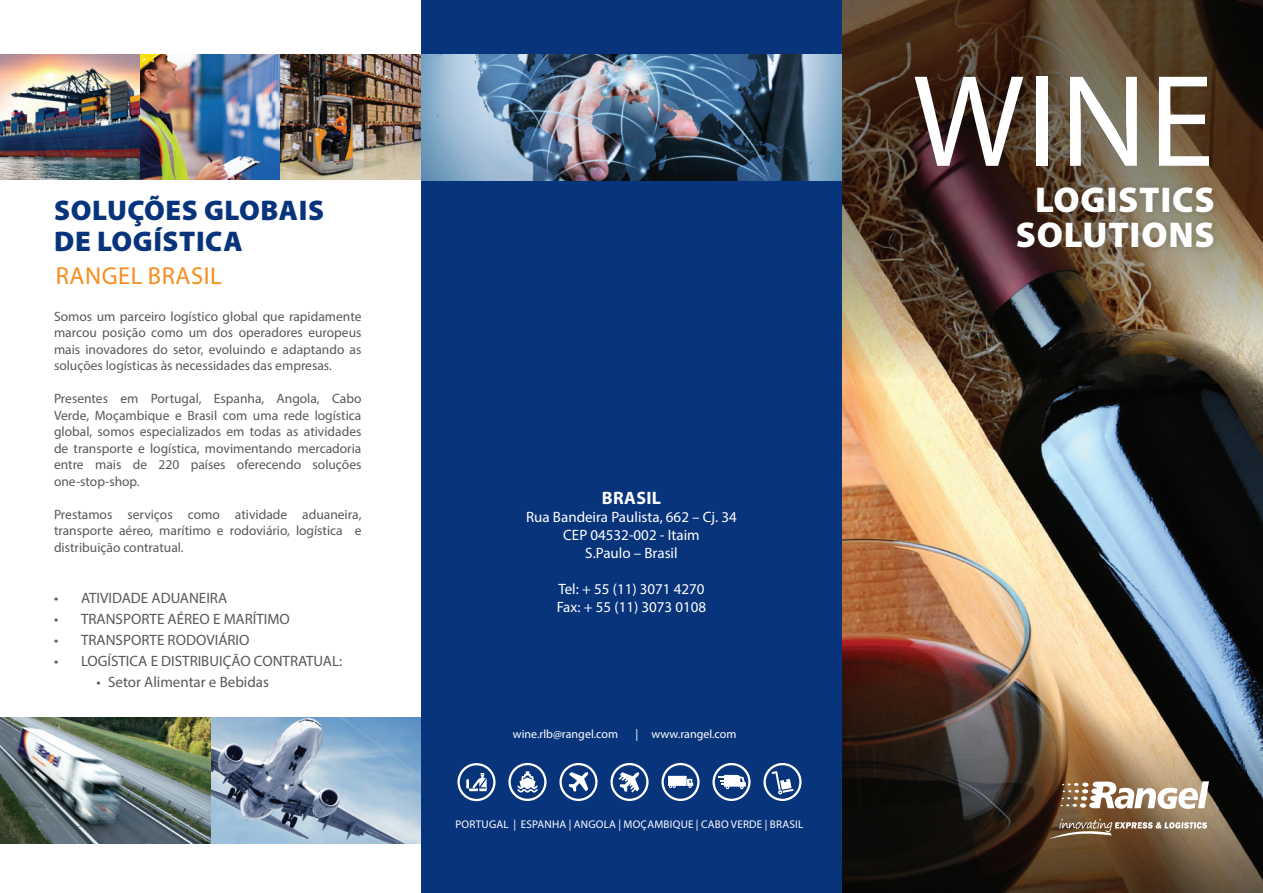
<style>
.page{position:relative;width:1263px;height:893px;background:#fff}
.page>*{position:absolute;margin:0;border:0;box-sizing:border-box;transform-origin:0 0}
.t1{font:132.15px "Myriad Pro";color:#fff}
.t2{font:900 36px/35.4px "Myriad Pro";letter-spacing:.02em;color:#fff;text-align:center}
.t3{font:900 28.5px/31.5px "Myriad Pro";letter-spacing:.02em;color:#08347b}
.t4{font:24.6px "Myriad Pro";letter-spacing:.02em;color:#f68e1e}
.t5{font:700 18px "Myriad Pro";letter-spacing:.02em;color:#fff}
.t6{font:15px "Myriad Pro";color:#57585a}
.t7{font:15px/18px "Myriad Pro";color:#fff;text-align:center}
.t8{font:13.5px/16.5px "Myriad Pro";color:#57585a;text-align:justify}
.t9{font:12px "Myriad Pro";color:#fff}
.t10{font:11.1px "Myriad Pro";letter-spacing:.02em;color:#fff}
</style>
<div class="page">
<img style="left:842px;top:493px;width:421px;height:166px">
<img style="left:842px;top:0;width:421px;height:493px">
<img style="left:842px;top:659px;width:421px;height:234px">
<svg style="left:1061px;top:781px;width:148px;height:28px"></svg>
<svg style="left:1048px;top:819px;width:159px;height:20px;background:#8c755c"></svg>
<div style="left:421px;top:0;width:421px;height:893px;background:#08347b"></div>
<svg style="left:661px;top:763px;width:38px;height:38px"></svg>
<svg style="left:559px;top:763px;width:38px;height:38px"></svg>
<svg style="left:508px;top:763px;width:38px;height:38px"></svg>
<svg style="left:712px;top:763px;width:38px;height:38px"></svg>
<svg style="left:763px;top:763px;width:38px;height:38px"></svg>
<svg style="left:610px;top:763px;width:38px;height:38px"></svg>
<svg style="left:457px;top:763px;width:38px;height:38px"></svg>
<img style="left:0;top:54px;width:421px;height:125px">
<img style="left:421px;top:54px;width:421px;height:127px">
<div style="left:915px;top:77px;width:294px;height:89px;background:#231f20;opacity:.5"></div>
<div style="left:1010px;top:179px;width:211px;height:77px;background:#231f20;opacity:.24"></div>
<img style="left:0;top:718px;width:421px;height:125px">
<h3 class="t3" style="left:54px;top:195px;width:271px">SOLUÇÕES GLOBAIS<br>DE LOGÍSTICA</h3>
<h3 class="t4" style="left:56px;top:261px;width:167px">RANGEL BRASIL</h3>
<p class="t8" style="left:54px;top:308px;width:309px">Somos um parceiro logístico global que rapidamente marcou posição como um dos operadores europeus mais inovadores do setor, evoluindo e adaptando as soluções logísticas às necessidades das empresas.</p>
<p class="t8" style="left:54px;top:390px;width:309px">Presentes em Portugal, Espanha, Angola, Cabo Verde, Moçambique e Brasil com uma rede logística global, somos especializados em todas as atividades de transporte e logística, movimentando mercadoria entre mais de 220 países oferecendo soluções one-stop-shop.</p>
<p class="t8" style="left:54px;top:505px;width:309px">Prestamos serviços como atividade aduaneira, transporte aéreo, marítimo e rodoviário, logística e distribuição contratual.</p>
<p class="t6" style="left:54px;top:589px;width:175px">• ATIVIDADE ADUANEIRA</p>
<p class="t6" style="left:54px;top:610px;width:237px">• TRANSPORTE AÉREO E MARÍTIMO</p>
<p class="t6" style="left:54px;top:631px;width:197px">• TRANSPORTE RODOVIÁRIO</p>
<p class="t6" style="left:54px;top:652px;width:290px">• LOGÍSTICA E DISTRIBUIÇÃO CONTRATUAL:</p>
<p class="t6" style="left:97px;top:673px;width:174px">• Setor Alimentar e Bebidas</p>
<h3 class="t5" style="left:602px;top:486px;width:61px">BRASIL</h3>
<p class="t7" style="left:526px;top:508px;width:212px">Rua Bandeira Paulista, 662 – Cj. 34<br>CEP 04532-002 - Itaim<br>S.Paulo – Brasil</p>
<p class="t7" style="left:557px;top:580px;width:151px;text-align:left">Tel: + 55 (11) 3071 4270<br>Fax: + 55 (11) 3073 0108</p>
<p class="t9" style="left:513px;top:727px;width:107px">wine.rlb@rangel.com</p>
<p class="t9" style="left:636px;top:727px;width:102px">| www.rangel.com</p>
<p class="t10" style="left:455px;top:817px;width:349px">PORTUGAL | ESPANHA | ANGOLA | MOÇAMBIQUE | CABO VERDE | BRASIL</p>
<h1 class="t1" style="left:913px;top:40px;width:303px">WINE</h1>
<h2 class="t2" style="left:1016px;top:182px;width:200px">LOGISTICS<br>SOLUTIONS</h2>
</div>
